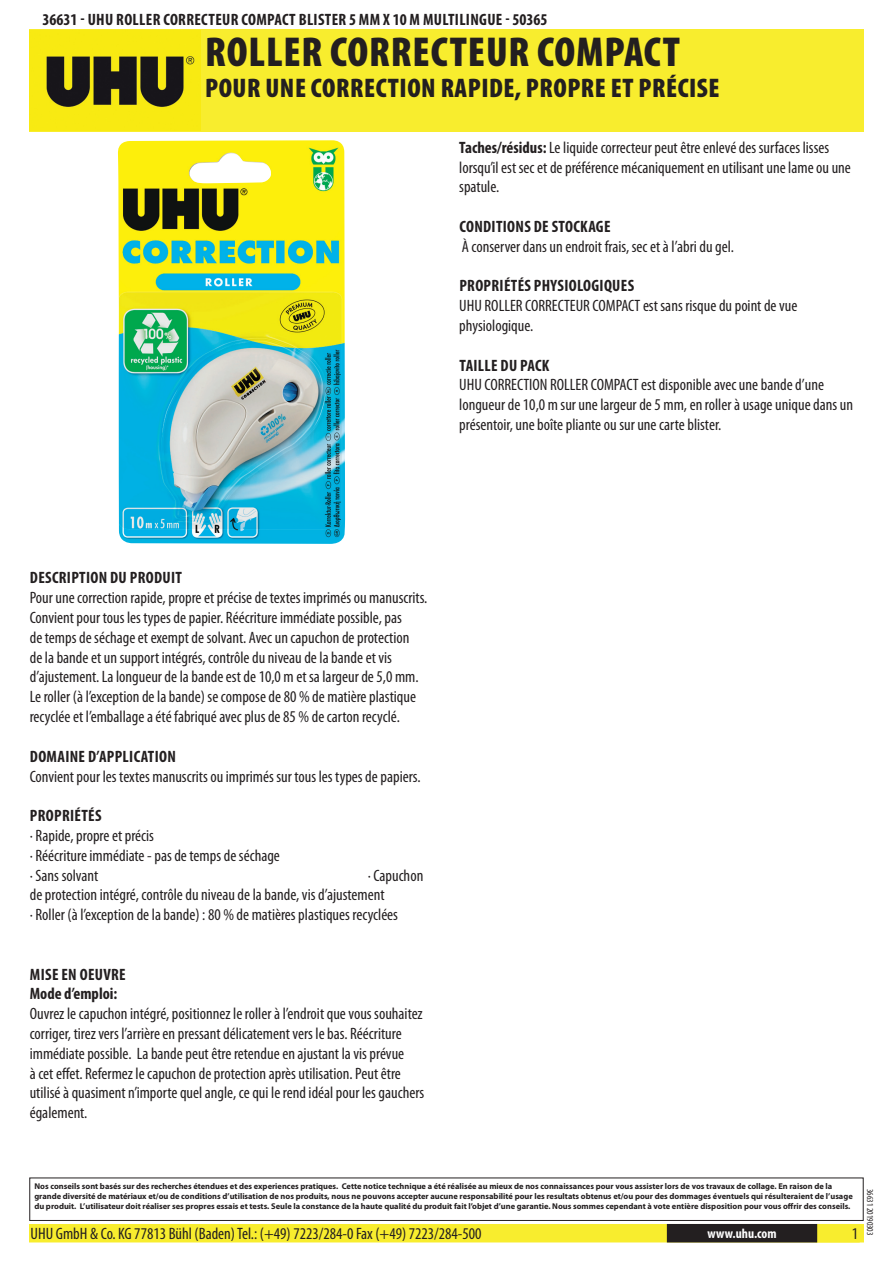
<style>
.page{position:relative;width:893px;height:1263px;background:#fff}
.page>*{position:absolute;margin:0;border:0;box-sizing:border-box;transform-origin:0 0}
.t1{font:900 condensed 42px "Myriad Pro";letter-spacing:.02em;color:#231f20}
.t2{font:900 condensed 27px "Myriad Pro";letter-spacing:.02em;color:#231f20}
.t3{font:condensed 16.5px/19.8px "Myriad Pro";color:#231f20}
.t4{font:700 condensed 16.5px "Myriad Pro";letter-spacing:.02em;color:#231f20}
.t5{font:700 condensed 16.5px/19.8px "Myriad Pro";color:#231f20}
.t6{font:700 condensed 13.5px "Myriad Pro";color:#fff}
.t7{font:condensed 9px "Myriad Pro";color:#231f20}
.t8{font:700 8.4px/10.1px "Myriad Pro";color:#231f20}
.s1{font-weight:700}
</style>
<div class="page">
<div style="left:30px;top:1225px;width:833px;height:17px;background:#f8ed2e"></div>
<div style="left:29px;top:1224px;width:835px;height:18px;border:2px solid #f8ed2e"></div>
<div style="left:816px;top:1224px;width:44px;height:18px;border:2px solid #f8ed2e"></div>
<div style="left:668px;top:1225px;width:148px;height:17px;background:#231f20"></div>
<div style="left:667px;top:1224px;width:150px;height:18px;border:2px solid #231f20"></div>
<div style="left:29px;top:1177px;width:835px;height:44px;border:1px solid #231f20"></div>
<div style="left:30px;top:30px;width:834px;height:102px;background:#f8ed2e"></div>
<img style="left:30px;top:31px;width:171px;height:100px">
<img style="left:118px;top:140px;width:227px;height:404px">
<p class="t4" style="left:43px;top:9px;width:507px">36631 - UHU ROLLER CORRECTEUR COMPACT BLISTER 5 MM X 10 M MULTILINGUE - 50365</p>
<h1 class="t1" style="left:205px;top:25px;width:476px">ROLLER CORRECTEUR COMPACT</h1>
<h2 class="t2" style="left:205px;top:70px;width:516px">POUR UNE CORRECTION RAPIDE, PROPRE ET PRÉCISE</h2>
<p class="t3" style="left:459px;top:137px;width:393px"><span class="s1">TACHES/RÉSIDUS:</span> Le liquide correcteur peut être enlevé des surfaces lisses lorsqu’il est sec et de préférence mécaniquement en utilisant une lame ou une spatule.</p>
<p class="t4" style="left:459px;top:216px;width:151px">CONDITIONS DE STOCKAGE</p>
<p class="t3" style="left:462px;top:236px;width:274px">À conserver dans un endroit frais, sec et à l’abri du gel.</p>
<p class="t4" style="left:459px;top:275px;width:17px">PROPR</p>
<p class="t4" style="left:500px;top:275px;width:136px">IÉTÉS PHYSIOLOGIQUES</p>
<p class="t3" style="left:459px;top:296px;width:340px">UHU ROLLER CORRECTEUR COMPACT est sans risque du point de vue physiologique.</p>
<p class="t4" style="left:459px;top:355px;width:92px">TAILLE DU PACK</p>
<p class="t3" style="left:459px;top:375px;width:395px">UHU CORRECTION ROLLER COMPACT est disponible avec une bande d’une longueur de 10,0 m sur une largeur de 5 mm, en roller à usage unique dans un présentoir, une boîte pliante ou sur une carte blister.</p>
<p class="t4" style="left:30px;top:568px;width:153px">DESCRIPTION DU PRODUIT</p>
<p class="t3" style="left:30px;top:588px;width:399px">Pour une correction rapide, propre et précise de textes imprimés ou manuscrits.<br>Convient pour tous les types de papier. Réécriture immédiate possible, pas<br>de temps de séchage et exempt de solvant. Avec un capuchon de protection<br>de la bande et un support intégrés, contrôle du niveau de la bande et vis d’ajustement. La longueur de la bande est de 10,0 m et sa largeur de 5,0 mm.<br>Le roller (à l’exception de la bande) se compose de 80 % de matière plastique recyclée et l’emballage a été fabriqué avec plus de 85 % de carton recyclé.</p>
<p class="t4" style="left:30px;top:746px;width:10px">DOMA</p>
<p class="t4" style="left:65px;top:746px;width:43px">INE D’APPL</p>
<p class="t4" style="left:129px;top:746px;width:48px">ICATION</p>
<p class="t3" style="left:30px;top:766px;width:392px">Convient pour les textes manuscrits ou imprimés sur tous les types de papiers.</p>
<p class="t4" style="left:30px;top:805px;width:17px">PROPR</p>
<p class="t4" style="left:70px;top:805px;width:33px">IÉTÉS</p>
<p class="t3" style="left:30px;top:825px;width:252px">· Rapide, propre et précis<br>· Réécriture immédiate - pas de temps de séchage · Sans solvant</p>
<p class="t3" style="left:30px;top:865px;width:395px;text-indent:338px">· Capuchon de protection intégré, contrôle du niveau de la bande, vis d’ajustement<br>· Roller (à l’exception de la bande) : 80 % de matières plastiques recyclées</p>
<p class="t5" style="left:30px;top:964px;width:90px">MISE EN OEUVRE<br>MODE D’EMPLOI:</p>
<p class="t3" style="left:30px;top:1003px;width:396px">Ouvrez le capuchon intégré, positionnez le roller à l’endroit que vous souhaitez corriger, tirez vers l’arrière en pressant délicatement vers le bas. Réécriture immédiate possible. La bande peut être retendue en ajustant la vis prévue<br>à cet effet. Refermez le capuchon de protection après utilisation. Peut être utilisé à quasiment n’importe quel angle, ce qui le rend idéal pour les gauchers également.</p>
<p class="t8" style="left:34px;top:1181px;width:820px">Nos conseils sont basés sur des recherches étendues et des experiences pratiques. Cette notice technique a été réalisée au mieux de nos connaissances pour vous assister lors de vos travaux de collage. En raison de la grande diversité de matériaux et/ou de conditions d’utilisation de nos produits, nous ne pouvons accepter aucune responsabilité pour les resultats obtenus et/ou pour des dommages éventuels qui résulteraient de l’usage du produit. L’utilisateur doit réaliser ses propres essais et tests. Seule la constance de la haute qualité du produit fait l’objet d’une garantie. Nous sommes cependant à vote entière disposition pour vous offrir des conseils.</p>
<p class="t3" style="left:31px;top:1224px;width:453px">UHU GmbH &amp; Co. KG 77813 Bühl (Baden) Tel.: (+49) 7223/284-0 Fax (+49) 7223/284-500</p>
<p class="t6" style="left:707px;top:1225px;width:71px">WWW.UHU.COM</p>
<p class="t3" style="left:852px;top:1224px;width:8px">1</p>
<p class="t7" style="left:875px;top:1189px;width:48px;rotate:90deg">36631 20190303</p>
</div>
